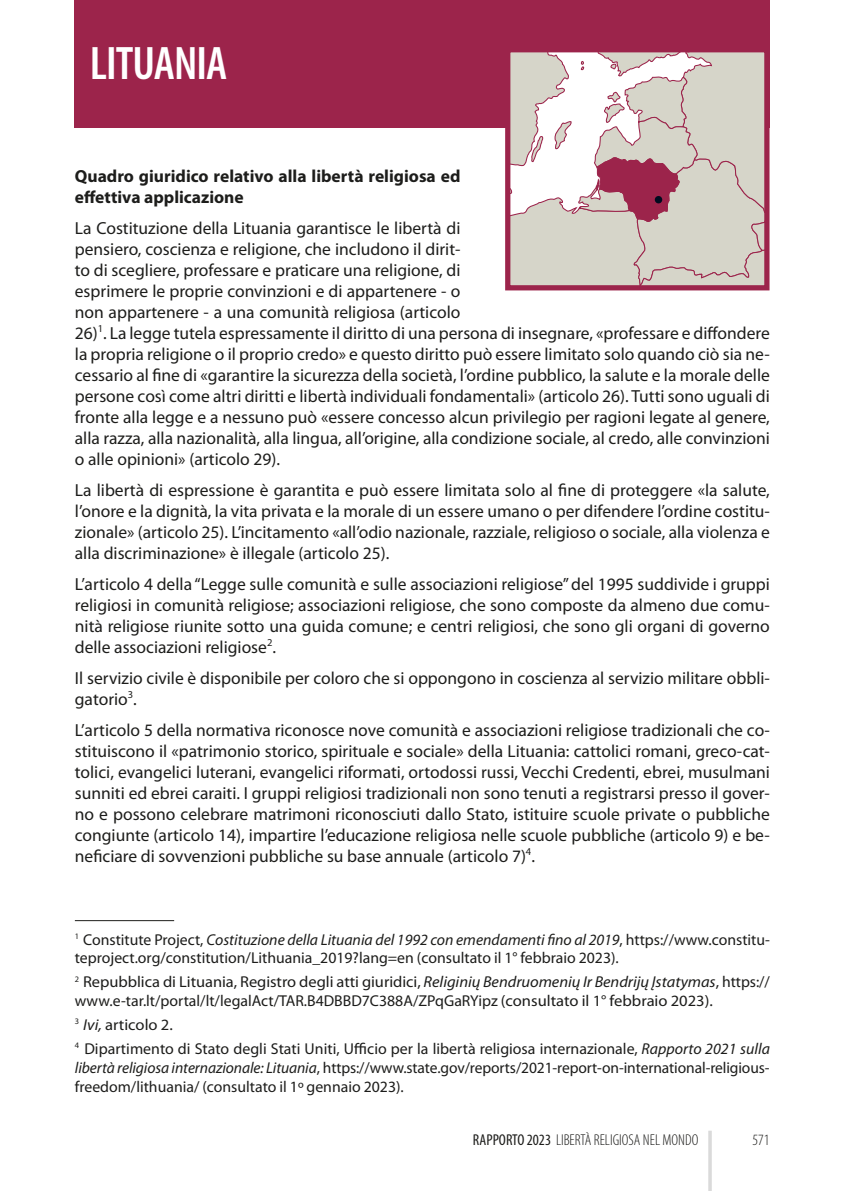
<style>
.page{position:relative;width:844px;height:1191px;background:#fff}
.page>*{position:absolute;margin:0;border:0;box-sizing:border-box;transform-origin:0 0}
.Nota_a_piè_di_pagina{font:600 condensed 47.25px "Myriad Pro";letter-spacing:-.02em;color:#fff}
.Normale{font:17.5px/21px "Myriad Pro";color:#1d1d1b;text-align:justify}
.Normale-2{font:700 17.5px/21px "Myriad Pro";color:#1d1d1b}
.Nota_a_piè_di_pagina-2{font:15.75px/18.9px "Myriad Pro";color:#1d1d1b}
.Nota_a_piè_di_pagina-3{font:15.75px/18.9px "Myriad Pro";color:#1d1d1b;scale:1.04 1}
.t1{font:300 condensed 15.75px "Myriad Pro";color:#1d1d1b}
.Nota_a_piè_di_pagina-4{font:15.75px "Myriad Pro";color:#1d1d1b;scale:1.05 1}
.s1{font-style:italic}
.s2{font-weight:400}
</style>
<div class="page">
<hr style="left:708px;top:1130px;width:3px;height:61px;background:#dadada">
<div style="left:75px;top:0;width:694px;height:128px;background:#9c244b"></div>
<hr style="left:75px;top:920px;width:99px;height:1px;background:#1d1d1b">
<svg style="left:511px;top:53px;width:252px;height:231px;background:#d9cec9"></svg>
<div style="left:505px;top:47px;width:264px;height:243px;border:5px solid #9c244b"></div>
<p class="Nota_a_piè_di_pagina" style="left:90px;top:37px;width:139px">LITUANIA</p>
<p class="Normale-2" style="left:75px;top:166px;width:387px">Quadro giuridico relativo alla libertà religiosa ed effettiva applicazione</p>
<p class="Normale" style="left:75px;top:218px;width:696px;text-align:left">La Costituzione della Lituania garantisce le libertà di<br>pensiero, coscienza e religione, che includono il dirit-<br>to di scegliere, professare e praticare una religione, di<br>esprimere le proprie convinzioni e di appartenere - o<br>non appartenere - a una comunità religiosa (articolo<br>26)<sup>1</sup>. La legge tutela espressamente il diritto di una persona di insegnare, «professare e diffondere la propria religione o il proprio credo» e questo diritto può essere limitato solo quando ciò sia ne&shy;cessario al fine di «garantire la sicurezza della società, l’ordine pubblico, la salute e la morale delle persone così come altri diritti e libertà individuali fondamentali» (articolo 26). Tutti sono uguali di fronte alla legge e a nessuno può «essere concesso alcun privilegio per ragioni legate al genere, alla razza, alla nazionalità, alla lingua, all’origine, alla condizione sociale, al credo, alle convinzioni o alle opinioni» (articolo 29).</p>
<p class="Normale" style="left:75px;top:480px;width:696px">La libertà di espressione è garantita e può essere limitata solo al fine di proteggere «la salute, l’onore e la dignità, la vita privata e la morale di un essere umano o per difendere l’ordine costitu&shy;zionale» (articolo 25). L’incitamento «all’odio nazionale, razziale, religioso o sociale, alla violenza e alla discriminazione» è illegale (articolo 25).</p>
<p class="Normale" style="left:75px;top:574px;width:696px">L’articolo 4 della “Legge sulle comunità e sulle associazioni religiose” del 1995 suddivide i gruppi religiosi in comunità religiose; associazioni religiose, che sono composte da almeno due comu&shy;nità religiose riunite sotto una guida comune; e centri religiosi, che sono gli organi di governo delle associazioni religiose<sup>2</sup>.</p>
<p class="Normale" style="left:75px;top:668px;width:696px">Il servizio civile è disponibile per coloro che si oppongono in coscienza al servizio militare obbli&shy;gatorio<sup>3</sup>.</p>
<p class="Normale" style="left:75px;top:719px;width:696px">L’articolo 5 della normativa riconosce nove comunità e associazioni religiose tradizionali che co&shy;stituiscono il «patrimonio storico, spirituale e sociale» della Lituania: cattolici romani, greco-cat&shy;tolici, evangelici luterani, evangelici riformati, ortodossi russi, Vecchi Credenti, ebrei, musulmani sunniti ed ebrei caraiti. I gruppi religiosi tradizionali non sono tenuti a registrarsi presso il gover&shy;no e possono celebrare matrimoni riconosciuti dallo Stato, istituire scuole private o pubbliche congiunte (articolo 14), impartire l’educazione religiosa nelle scuole pubbliche (articolo 9) e be&shy;neficiare di sovvenzioni pubbliche su base annuale (articolo 7)<sup>4</sup>.</p>
<p class="Nota_a_piè_di_pagina-2" style="left:75px;top:930px;width:696px"><sup>1</sup> Constitute Project, <span class="s1">Costituzione della Lituania del 1992 con emendamenti fino al 2019</span>, https://www.constitu&shy;teproject.org/constitution/Lithuania_2019?lang=en (consultato il 1° febbraio 2023).</p>
<p class="Nota_a_piè_di_pagina-3" style="left:75px;top:972px;width:669px"><sup>2</sup> Repubblica di Lituania, Registro degli atti giuridici, <span class="s1">Religinių Bendruomenių Ir Bendrijų Įstatymas</span>, https:// www.e-tar.lt/portal/lt/legalAct/TAR.B4DBBD7C388A/ZPqGaRYipz (consultato il 1° febbraio 2023).</p>
<p class="Nota_a_piè_di_pagina-4" style="left:75px;top:1016px;width:95px"><sup>3</sup> <span class="s1">Ivi,</span> articolo 2.</p>
<p class="Nota_a_piè_di_pagina-2" style="left:75px;top:1039px;width:696px;text-align:justify"><sup>4</sup> Dipartimento di Stato degli Stati Uniti, Ufficio per la libertà religiosa internazionale, <span class="s1">Rapporto 2021 sulla libertà religiosa internazionale: Lituania</span>, https://www.state.gov/reports/2021-report-on-international-religious&shy;freedom/lithuania/ (consultato il 1º gennaio 2023).</p>
<p class="t1" style="left:473px;top:1131px;width:227px"><span class="s2">RAPPORTO 2023</span> LIBERTÀ RELIGIOSA NEL MONDO</p>
<p class="t1" style="left:752px;top:1131px;width:19px">571</p>
</div>
